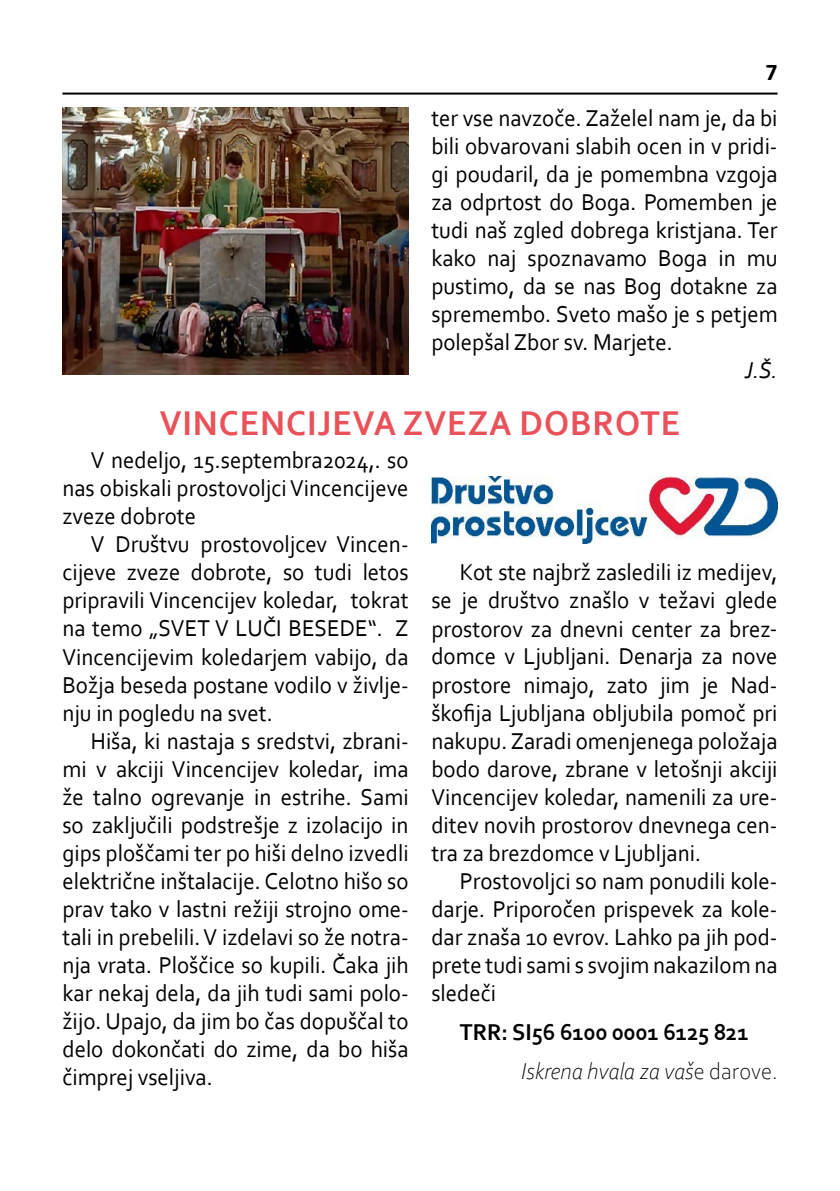
<style>
.page{position:relative;width:840px;height:1191px;background:#fff}
.page>*{position:absolute;margin:0;border:0;box-sizing:border-box;transform-origin:0 0}
.t1{font:700 36px "Corbel";letter-spacing:.03em;color:#ea5159;scale:.95 1}
.t2{font:24px/28px "Corbel";color:#000;text-align:justify;scale:.95 1}
.t3{font:700 24px/39.4px "Corbel";color:#000;scale:.95 1}
.t4{font:italic 24px "Corbel";color:#000;scale:.95 1}
.t5{font:700 24px "Calibri";color:#000}
.s1{font-weight:300;font-style:italic}
.s2{font-weight:300}
</style>
<div class="page">
<hr style="left:62px;top:93px;width:715px;height:2px;background:#000">
<img style="left:62px;top:108px;width:346px;height:266px">
<img style="left:431px;top:477px;width:346px;height:66px">
<p class="t5" style="left:765px;top:55px;width:14px">7</p>
<p class="t2" style="left:431px;top:103px;width:366px">ter vse navzoče. Zaželel nam je, da bi bili obvarovani slabih ocen in v pridi&shy;gi poudaril, da je pomembna vzgoja za odprtost do Boga. Pomemben je tudi naš zgled dobrega kristjana. Ter kako naj spoznavamo Boga in mu pustimo, da se nas Bog dotakne za spremembo. Sveto mašo je s petjem polepšal Zbor sv. Marjete.</p>
<p class="t4" style="left:744px;top:355px;width:36px">J.Š.</p>
<h1 class="t1" style="left:159px;top:400px;width:549px">VINCENCIJEVA ZVEZA DOBROTE</h1>
<p class="t2" style="left:62px;top:446px;width:366px;text-indent:28px">V nedeljo, 15.septembra2024,. so nas obiskali prostovoljci Vincencijeve zveze dobrote</p>
<p class="t2" style="left:62px;top:530px;width:366px;text-indent:28px">V Društvu prostovoljcev Vincen&shy;cijeve zveze dobrote, so tudi letos pripravili Vincencijev koledar, tokrat na temo „SVET V LUČI BESEDE“. Z Vincencijevim koledarjem vabijo, da Božja beseda postane vodilo v življe&shy;nju in pogledu na svet.</p>
<p class="t2" style="left:62px;top:726px;width:366px;text-indent:28px">Hiša, ki nastaja s sredstvi, zbrani&shy;mi v akciji Vincencijev koledar, ima že talno ogrevanje in estrihe. Sami so zaključili podstrešje z izolacijo in gips ploščami ter po hiši delno izvedli električne inštalacije. Celotno hišo so prav tako v lastni režiji strojno ome&shy;tali in prebelili. V izdelavi so že notra&shy;nja vrata. Ploščice so kupili. Čaka jih kar nekaj dela, da jih tudi sami polo&shy;žijo. Upajo, da jim bo čas dopuščal to delo dokončati do zime, da bo hiša čimprej vseljiva.</p>
<p class="t2" style="left:431px;top:558px;width:366px;text-indent:28px">Kot ste najbrž zasledili iz medijev, se je društvo znašlo v težavi glede prostorov za dnevni center za brez&shy;domce v Ljubljani. Denarja za nove prostore nimajo, zato jim je Nad&shy;škofija Ljubljana obljubila pomoč pri nakupu. Zaradi omenjenega položaja bodo darove, zbrane v letošnji akciji Vincencijev koledar, namenili za ure&shy;ditev novih prostorov dnevnega cen&shy;tra za brezdomce v Ljubljani.</p>
<p class="t2" style="left:431px;top:866px;width:366px;text-indent:28px">Prostovoljci so nam ponudili kole&shy;darje. Priporočen prispevek za kole&shy;dar znaša 10 evrov. Lahko pa jih pod&shy;prete tudi sami s svojim nakazilom na sledeči</p>
<p class="t3" style="left:521px;top:1011px;width:271px;text-indent:-61px">TRR: SI56 6100 0001 6125 821<br><span class="s1">Iskrena hvala za vaš</span><span class="s2">e darove.</span></p>
</div>
